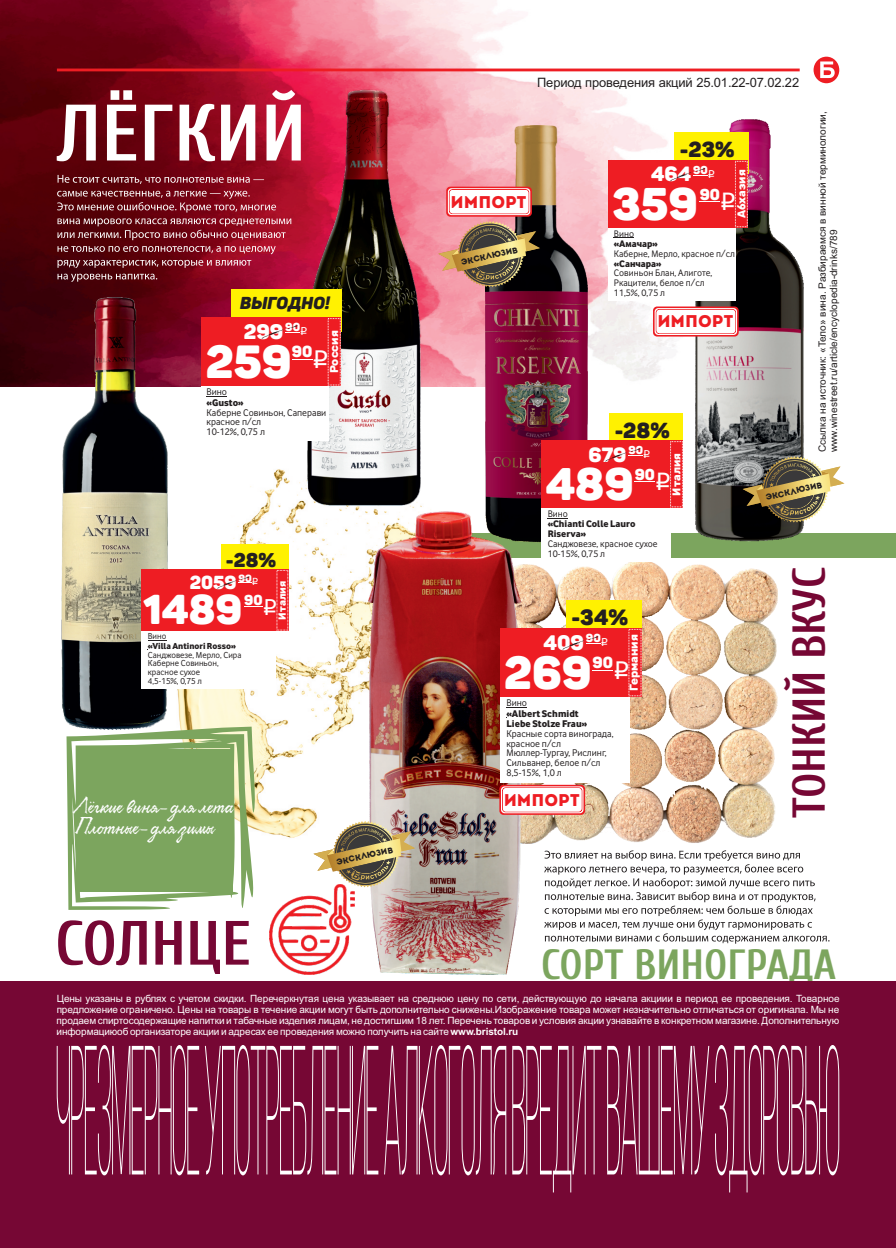
<style>
.page{position:relative;width:896px;height:1248px;background:#fff}
.page>*{position:absolute;margin:0;border:0;box-sizing:border-box;transform-origin:0 0}
.t1{font:700 79.8px "Cuprum";color:#fff}
.t2{font:700 62.4px "Cuprum";color:#760734}
.t3{font:700 46px "Cuprum";color:#760734}
.t4{font:45.8px "Panton Black Caps";color:#fff}
.t5{font:45px "Panton Black Caps";color:#fff}
.t6{font:700 42.2px "Cuprum";color:#7ca55e}
.t7{font:41.2px "Panton Black Caps";color:#fff}
.t8{font:25.8px/21.4px "Resphekt";letter-spacing:.005em;color:#fff}
.t9{font:21.8px "Panton Black Caps";color:#231f20}
.t10{font:21.4px "Panton Black Caps";color:#231f20}
.t11{font:20.6px "Panton Black Caps";color:#fff}
.t12{font:20.4px "Panton Black Caps";color:#fff}
.t13{font:19.6px "Panton Black Caps";color:#231f20}
.t14{font:18.6px "Panton Black Caps";color:#fff}
.t15{font:17px "Intro";color:#ee1d23}
.t16{font:17px "Panton Blackitalic Caps";color:#231f20}
.t17{font:15.8px "Panton Black Caps";color:#fff}
.t18{font:15.6px "Panton Black Caps";color:#fff}
.t19{font:14.2px "Panton Black Caps";color:#fff}
.t20{font:13px "Arial";letter-spacing:-.01em;color:#231f20}
.t21{font:700 11.4px "Rubik";color:#fff}
.t22{font:11.4px "Panton Black Caps";color:#fff}
.t23{font:700 11.2px "Rubik";color:#fff}
.t24{font:11.2px "Panton Black Caps";color:#fff}
.t25{font:700 10.4px "Rubik";color:#fff}
.t26{font:10.4px "Panton Black Caps";color:#fff}
.t27{font:10px/11.2px "Arial";letter-spacing:-.01em;color:#fff;text-align:justify}
.t28{font:10px/9.8px "Vodafone";color:#231f20}
.t29{font:10px/11.2px "Arial";color:#231f20}
.t30{font:800 10px/10.4px "Vodafone";color:#231f20}
.t31{font:9.8px/9.6px "Vodafone";color:#231f20}
.t32{font:800 9.8px/10.2px "Vodafone";color:#231f20}
.t33{font:9px/8.8px "Vodafone";color:#231f20}
.t34{font:800 9px "Vodafone";color:#231f20}
.t35{font:8.4px "Intro";color:#231f20}
.s1{font-weight:700}
</style>
<div class="page">
<img style="left:529px;top:562px;width:248px;height:281px">
<img style="left:0;top:0;width:840px;height:386px">
<img style="left:167px;top:450px;width:192px;height:388px">
<div style="left:444px;top:533px;width:452px;height:25px;background:#7ca55e"></div>
<svg style="left:544px;top:850px;width:285px;height:93px"></svg>
<svg style="left:66px;top:726px;width:189px;height:184px;background:#92b377"></svg>
<svg style="left:57px;top:175px;width:234px;height:107px;background:#842331"></svg>
<img style="left:270px;top:884px;width:84px;height:90px">
<div style="left:0;top:981px;width:896px;height:266px;background:#760734"></div>
<svg style="left:57px;top:1045px;width:782px;height:147px"></svg>
<svg style="left:813px;top:57px;width:26px;height:26px"></svg>
<hr style="left:57px;top:69px;width:742px;height:2px;background:#ee1d23">
<img style="left:300px;top:85px;width:125px;height:423px">
<div style="left:201px;top:383px;width:128px;height:58px;background:#fff"></div>
<div style="left:231px;top:289px;width:110px;height:43px;background:#fff101"></div>
<div style="left:201px;top:317px;width:140px;height:69px;background:#ee1d23"></div>
<svg style="left:207px;top:396px;width:20px;height:1px"></svg>
<svg style="left:292px;top:359px;width:20px;height:1px"></svg>
<svg style="left:261px;top:325px;width:39px;height:14px"></svg>
<img style="left:61px;top:297px;width:106px;height:432px">
<div style="left:141px;top:628px;width:135px;height:61px;background:#fff"></div>
<div style="left:221px;top:544px;width:67px;height:38px;background:#fff101"></div>
<div style="left:141px;top:569px;width:147px;height:62px;background:#ee1d23"></div>
<svg style="left:148px;top:640px;width:18px;height:1px"></svg>
<svg style="left:244px;top:606px;width:19px;height:1px"></svg>
<svg style="left:217px;top:576px;width:35px;height:13px"></svg>
<img style="left:485px;top:126px;width:103px;height:417px">
<div style="left:541px;top:505px;width:130px;height:56px;background:#fff"></div>
<div style="left:609px;top:413px;width:74px;height:41px;background:#fff101"></div>
<div style="left:541px;top:440px;width:142px;height:67px;background:#ee1d23"></div>
<svg style="left:548px;top:518px;width:20px;height:1px"></svg>
<svg style="left:635px;top:481px;width:20px;height:1px"></svg>
<svg style="left:605px;top:448px;width:38px;height:14px"></svg>
<img style="left:359px;top:498px;width:170px;height:477px">
<div style="left:500px;top:694px;width:129px;height:88px;background:#fff"></div>
<div style="left:566px;top:600px;width:76px;height:42px;background:#fff101"></div>
<div style="left:500px;top:628px;width:142px;height:68px;background:#ee1d23"></div>
<svg style="left:506px;top:707px;width:21px;height:1px"></svg>
<svg style="left:562px;top:636px;width:39px;height:14px"></svg>
<img style="left:689px;top:113px;width:120px;height:429px">
<div style="left:608px;top:225px;width:128px;height:75px;background:#fff"></div>
<div style="left:674px;top:132px;width:74px;height:42px;background:#fff101"></div>
<div style="left:608px;top:160px;width:140px;height:68px;background:#ee1d23"></div>
<svg style="left:700px;top:201px;width:20px;height:1px"></svg>
<svg style="left:669px;top:168px;width:39px;height:14px"></svg>
<svg style="left:459px;top:223px;width:63px;height:62px"></svg>
<svg style="left:438px;top:187px;width:102px;height:87px"></svg>
<svg style="left:334px;top:822px;width:63px;height:63px"></svg>
<svg style="left:313px;top:820px;width:71px;height:54px"></svg>
<svg style="left:392px;top:831px;width:23px;height:20px"></svg>
<svg style="left:499px;top:784px;width:86px;height:30px"></svg>
<svg style="left:763px;top:458px;width:63px;height:62px"></svg>
<svg style="left:742px;top:456px;width:71px;height:53px;background:#837653"></svg>
<svg style="left:821px;top:466px;width:23px;height:20px"></svg>
<svg style="left:653px;top:306px;width:86px;height:30px"></svg>
<h1 class="t1" style="left:57px;top:89px;width:251px">ЛЁГКИЙ</h1>
<h3 class="t16" style="left:240px;top:297px;width:91px">выгодно!</h3>
<p class="t21" style="left:327px;top:373px;width:45px;rotate:-90deg">Россия</p>
<p class="t22" style="left:285px;top:323px;width:16px">90</p>
<h3 class="t11" style="left:244px;top:323px;width:65px">299 <sup>q</sup></h3>
<h3 class="t4" style="left:206px;top:344px;width:124px">259 <sup>q</sup></h3>
<h3 class="t17" style="left:292px;top:345px;width:22px">90</h3>
<p class="t28" style="left:207px;top:388px;width:22px">Вино</p>
<p class="t30" style="left:207px;top:398px;width:39px">«Gusto»</p>
<p class="t28" style="left:207px;top:408px;width:121px">Каберне Совиньон, Саперави красное п/сл<br>10-12%, 0,75 л</p>
<h3 class="t13" style="left:226px;top:552px;width:52px">-28%</h3>
<p class="t26" style="left:238px;top:574px;width:15px">90</p>
<h3 class="t14" style="left:190px;top:575px;width:70px">2059 <sup>q</sup></h3>
<h3 class="t7" style="left:143px;top:593px;width:135px">1489 <sup>q</sup></h3>
<p class="t25" style="left:276px;top:619px;width:40px;rotate:-90deg">Италия</p>
<h3 class="t19" style="left:244px;top:594px;width:20px">90</h3>
<p class="t33" style="left:148px;top:632px;width:20px">Вино</p>
<p class="t34" style="left:148px;top:642px;width:89px">«Villa Antinori Rosso»</p>
<p class="t33" style="left:148px;top:651px;width:95px">Санджовезе, Мерло, Сира<br>Каберне Совиньон, красное сухое<br>4,5-15%, 0,75 л</p>
<h3 class="t8" style="left:73px;top:794px;width:160px">Лёгкие виня- для лета<br>Плотные - для зимы</h3>
<h2 class="t2" style="left:55px;top:908px;width:197px">СОЛНЦЕ</h2>
<p class="t35" style="left:336px;top:859px;width:59px;rotate:-13deg">эксклюзив</p>
<h3 class="t15" style="left:450px;top:195px;width:77px">импорт</h3>
<p class="t35" style="left:460px;top:259px;width:59px;rotate:-13deg">эксклюзив</p>
<h3 class="t20" style="left:537px;top:77px;width:264px">Период проведения акций 25.01.22-07.02.22</h3>
<h3 class="t10" style="left:680px;top:142px;width:56px">-23%</h3>
<p class="t22" style="left:693px;top:165px;width:16px">90</p>
<h3 class="t12" style="left:651px;top:166px;width:65px">464 <sup>q</sup></h3>
<h3 class="t5" style="left:612px;top:187px;width:125px">359 <sup>q</sup></h3>
<p class="t21" style="left:735px;top:218px;width:50px;rotate:-90deg">Абхазия</p>
<h3 class="t18" style="left:700px;top:188px;width:22px">90</h3>
<p class="t31" style="left:614px;top:230px;width:21px">Вино</p>
<p class="t32" style="left:614px;top:239px;width:45px">«Амачар»</p>
<p class="t31" style="left:614px;top:249px;width:122px">Каберне, Мерло, красное п/сл</p>
<p class="t32" style="left:614px;top:259px;width:49px">«Санчара»</p>
<p class="t31" style="left:614px;top:269px;width:100px">Совиньон Блан, Алиготе,<br>Ркацители, белое п/сл<br>11,5%, 0,75 л</p>
<h3 class="t15" style="left:657px;top:314px;width:77px">импорт</h3>
<h3 class="t10" style="left:615px;top:422px;width:56px">-28%</h3>
<p class="t24" style="left:628px;top:446px;width:16px">90</p>
<h3 class="t12" style="left:588px;top:446px;width:63px">679 <sup>q</sup></h3>
<h3 class="t5" style="left:546px;top:467px;width:127px">489 <sup>q</sup></h3>
<p class="t23" style="left:670px;top:495px;width:44px;rotate:-90deg">Италия</p>
<h3 class="t18" style="left:635px;top:468px;width:22px">90</h3>
<p class="t31" style="left:548px;top:510px;width:22px">Вино</p>
<p class="t32" style="left:548px;top:519px;width:89px">«Chianti Colle Lauro<br>Riserva»</p>
<p class="t31" style="left:548px;top:540px;width:111px">Санджовезе, красное сухое<br>10-15%, 0,75 л</p>
<p class="t29" style="left:818px;top:452px;width:342px;rotate:-90deg">Ссылка на источник: «Тело» вина. Разбираемся в винной терминологии, www.winestreet.ru/article/encyclopedia-drinks/789</p>
<p class="t35" style="left:765px;top:494px;width:59px;rotate:-13deg">эксклюзив</p>
<h3 class="t9" style="left:571px;top:609px;width:58px">-34%</h3>
<p class="t22" style="left:586px;top:633px;width:16px">90</p>
<h3 class="t11" style="left:543px;top:634px;width:66px">409 <sup>q</sup></h3>
<h3 class="t4" style="left:504px;top:655px;width:127px">269 <sup>q</sup></h3>
<p class="t21" style="left:627px;top:691px;width:58px;rotate:-90deg">Германия</p>
<h3 class="t17" style="left:592px;top:656px;width:22px">90</h3>
<p class="t28" style="left:506px;top:698px;width:22px">Вино</p>
<p class="t30" style="left:506px;top:708px;width:82px">«Albert Schmidt<br>Liebe Stolze Frau»</p>
<p class="t28" style="left:506px;top:729px;width:109px">Красные сорта винограда, красное п/сл<br>Мюллер-Тургау, Рислинг,<br>Сильванер, белое п/сл<br>8,5-15%, 1,0 л</p>
<h3 class="t15" style="left:504px;top:793px;width:77px">импорт</h3>
<h3 class="t3" style="left:783px;top:817px;width:252px;rotate:-90deg">ТОНКИЙ ВКУС</h3>
<h3 class="t6" style="left:541px;top:941px;width:297px">СОРТ ВИНОГРАДА</h3>
<p class="t27" style="left:57px;top:993px;width:784px">Цены указаны в рублях с учетом скидки. Перечеркнутая цена указывает на среднюю цену по сети, действующую до начала акциии в период ее проведения. Товарное предложение ограничено. Цены на товары в течение акции могут быть дополнительно снижены.Изображение товара может незначительно отличаться от оригинала. Мы не продаем спиртосодержащие напитки и табачные изделия лицам, не достигшим 18 лет. Перечень товаров и условия акции узнавайте в конкретном магазине. Дополнительную информациюоб организаторе акции и адресах ее проведения можно получить на сайте <span class="s1">www.bristol.ru</span></p>
</div>
